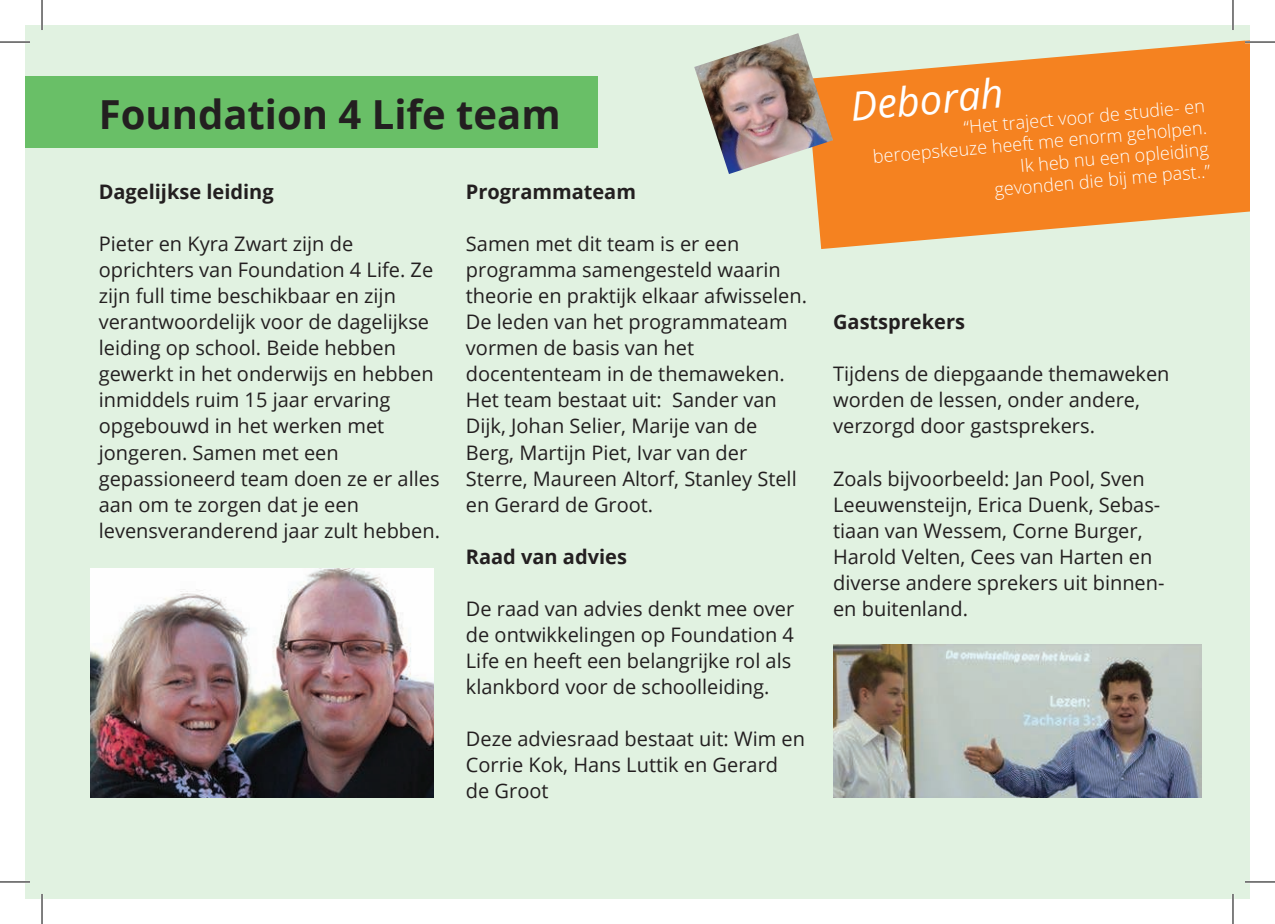
<style>
.page{position:relative;width:1275px;height:924px;background:#fff}
.page>*{position:absolute;margin:0;border:0;box-sizing:border-box;transform-origin:0 0}
.t1{font:700 40px "Open Sans";color:#231f20}
.t2{font:italic 40px "Open Sans";color:#fff}
.t3{font:20px/26px "Open Sans";color:#231f20}
.t4{font:700 20px "Open Sans";color:#231f20}
.t5{font:300 18px/21.6px "Open Sans";color:#fff;text-align:right}
</style>
<div class="page">
<div style="left:25px;top:25px;width:1225px;height:873px;background:#e1f2e1"></div>
<svg style="left:814px;top:40px;width:436px;height:209px;fill:#f58220"></svg>
<div style="left:25px;top:76px;width:573px;height:72px;background:#69bf67"></div>
<img style="left:694px;top:33px;width:139px;height:141px">
<img style="left:91px;top:568px;width:343px;height:229px">
<img style="left:833px;top:644px;width:368px;height:153px">
<hr style="left:0;top:41px;width:30px;height:2px;background:#fff">
<hr style="left:1245px;top:41px;width:30px;height:2px;background:#fff">
<hr style="left:0;top:880px;width:30px;height:2px;background:#fff">
<hr style="left:1245px;top:880px;width:30px;height:2px;background:#fff">
<hr style="left:41px;top:0;width:2px;height:30px;background:#fff">
<hr style="left:41px;top:893px;width:2px;height:30px;background:#fff">
<hr style="left:1231px;top:0;width:3px;height:30px;background:#fff">
<hr style="left:1231px;top:893px;width:3px;height:30px;background:#fff">
<hr style="left:0;top:42px;width:30px;height:1px;background:#000">
<hr style="left:1245px;top:42px;width:30px;height:1px;background:#000">
<hr style="left:0;top:881px;width:30px;height:1px;background:#000">
<hr style="left:1245px;top:881px;width:30px;height:1px;background:#000">
<hr style="left:42px;top:0;width:1px;height:30px;background:#000">
<hr style="left:42px;top:893px;width:1px;height:30px;background:#000">
<hr style="left:1232px;top:0;width:1px;height:30px;background:#000">
<hr style="left:1232px;top:893px;width:1px;height:30px;background:#000">
<h1 class="t1" style="left:99px;top:99px;width:463px">Foundation 4 Life team</h1>
<p class="t4" style="left:99px;top:184px;width:176px">Dagelijkse leiding</p>
<p class="t3" style="left:99px;top:233px;width:343px">Pieter en Kyra Zwart zijn de oprichters van Foundation 4 Life. Ze zijn full time beschikbaar en zijn verantwoordelijk voor de dagelijkse leiding op school. Beide hebben gewerkt in het onderwijs en hebben inmiddels ruim 15 jaar ervaring opgebouwd in het werken met jongeren. Samen met een gepassioneerd team doen ze er alles aan om te zorgen dat je een levensveranderend jaar zult hebben.</p>
<p class="t4" style="left:466px;top:184px;width:172px">Programmateam</p>
<p class="t3" style="left:466px;top:233px;width:342px">Samen met dit team is er een programma samengesteld waarin theorie en praktijk elkaar afwisselen.<br>De leden van het programmateam vormen de basis van het docententeam in de themaweken.<br>Het team bestaat uit: Sander van<br>Dijk, Johan Selier, Marije van de<br>Berg, Martijn Piet, Ivar van der<br>Sterre, Maureen Altorf, Stanley Stell en Gerard de Groot.</p>
<p class="t4" style="left:466px;top:548px;width:162px">Raad van advies</p>
<p class="t3" style="left:466px;top:597px;width:330px">De raad van advies denkt mee over de ontwikkelingen op Foundation 4<br>Life en heeft een belangrijke rol als klankbord voor de schoolleiding.</p>
<p class="t3" style="left:466px;top:727px;width:341px">Deze adviesraad bestaat uit: Wim en<br>Corrie Kok, Hans Luttik en Gerard de Groot</p>
<h1 class="t2" style="left:848px;top:84px;width:155px;rotate:-5deg">Deborah</h1>
<p class="t5" style="left:870px;top:126px;width:336px;rotate:-5deg">“Het traject voor de studie- en beroepskeuze heeft me enorm geholpen.<br>Ik heb nu een opleiding<br>gevonden die bij me past..”</p>
<p class="t4" style="left:833px;top:314px;width:133px">Gastsprekers</p>
<p class="t3" style="left:833px;top:363px;width:338px">Tijdens de diepgaande themaweken worden de lessen, onder andere, verzorgd door gastsprekers.</p>
<p class="t3" style="left:833px;top:467px;width:333px">Zoals bijvoorbeeld: Jan Pool, Sven<br>Leeuwensteijn, Erica Duenk, Sebas&shy;tiaan van Wessem, Corne Burger,<br>Harold Velten, Cees van Harten en diverse andere sprekers uit binnen&shy;en buitenland.</p>
</div>
